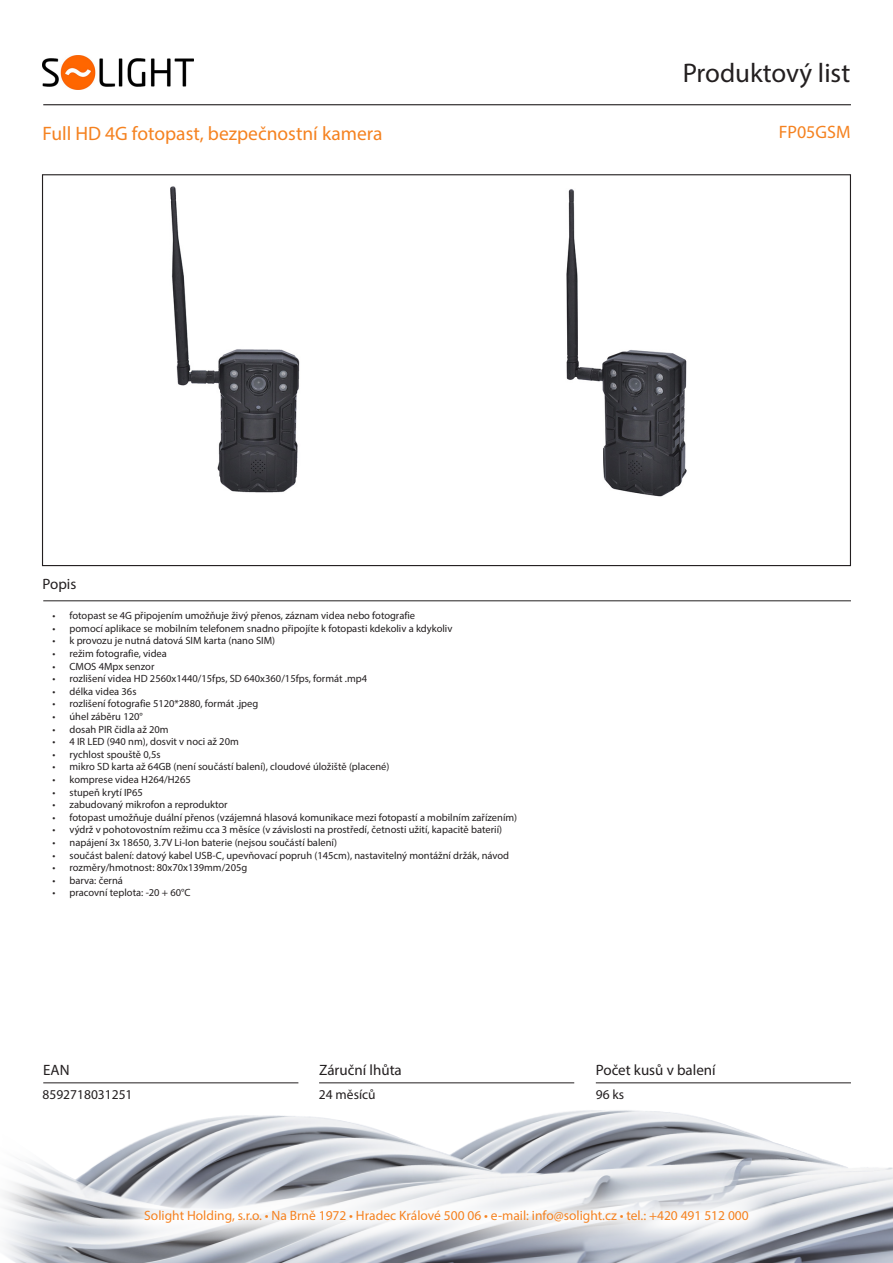
<style>
.page{position:relative;width:893px;height:1263px;background:#fff}
.page>*{position:absolute;margin:0;border:0;box-sizing:border-box;transform-origin:0 0}
.t1{font:27px "Myriad Pro";color:#231f20}
.t2{font:19.5px "Myriad Pro";color:#f58220}
.Kód_produktu{font:18px "Myriad Pro";color:#f58220}
.t3{font:15px "Myriad Pro";color:#231f20}
.t4{font:13.5px "Myriad Pro";color:#f58220}
.t5{font:13.5px "Myriad Pro";color:#231f20}
.t6{font:10.5px "Myriad Pro";color:#231f20}
</style>
<div class="page">
<img style="left:3px;top:1082px;width:890px;height:181px">
<hr style="left:43px;top:104px;width:808px;height:1px;background:#231f20">
<hr style="left:43px;top:600px;width:808px;height:1px;background:#231f20">
<hr style="left:596px;top:1082px;width:255px;height:1px;background:#231f20">
<hr style="left:319px;top:1082px;width:255px;height:1px;background:#231f20">
<hr style="left:43px;top:1082px;width:255px;height:1px;background:#231f20">
<svg style="left:109px;top:1175px;width:674px;height:83px"></svg>
<img style="left:43px;top:55px;width:150px;height:34px">
<img style="left:170px;top:186px;width:130px;height:307px">
<img style="left:566px;top:189px;width:121px;height:308px">
<h1 class="t1" style="left:683px;top:56px;width:169px">Produktový list</h1>
<p class="t2" style="left:43px;top:121px;width:342px">Full HD 4G fotopast, bezpečnostní kamera</p>
<p class="Kód_produktu" style="left:779px;top:121px;width:73px">FP05GSM</p>
<h3 class="t3" style="left:43px;top:575px;width:35px">Popis</h3>
<p class="t6" style="left:53px;top:609px;width:364px">• fotopast se 4G připojením umožňuje živý přenos, záznam videa nebo fotografie</p>
<p class="t6" style="left:53px;top:622px;width:401px">• pomocí aplikace se mobilním telefonem snadno připojíte k fotopasti kdekoliv a kdykoliv</p>
<p class="t6" style="left:53px;top:634px;width:224px">• k provozu je nutná datová SIM karta (nano SIM)</p>
<p class="t6" style="left:53px;top:647px;width:116px">• režim fotografie, videa</p>
<p class="t6" style="left:53px;top:659px;width:103px">• CMOS 4Mpx senzor</p>
<p class="t6" style="left:53px;top:672px;width:316px">• rozlišení videa HD 2560x1440/15fps, SD 640x360/15fps, formát .mp4</p>
<p class="t6" style="left:53px;top:685px;width:85px">• délka videa 36s</p>
<p class="t6" style="left:53px;top:697px;width:207px">• rozlišení fotografie 5120*2880, formát .jpeg</p>
<p class="t6" style="left:53px;top:710px;width:92px">• úhel záběru 120°</p>
<p class="t6" style="left:53px;top:722px;width:118px">• dosah PIR čidla až 20m</p>
<p class="t6" style="left:53px;top:735px;width:188px">• 4 IR LED (940 nm), dosvit v noci až 20m</p>
<p class="t6" style="left:53px;top:748px;width:110px">• rychlost spouště 0,5s</p>
<p class="t6" style="left:53px;top:760px;width:338px">• mikro SD karta až 64GB (není součástí balení), cloudové úložiště (placené)</p>
<p class="t6" style="left:53px;top:773px;width:140px">• komprese videa H264/H265</p>
<p class="t6" style="left:53px;top:785px;width:92px">• stupeň krytí IP65</p>
<p class="t6" style="left:53px;top:798px;width:177px">• zabudovaný mikrofon a reproduktor</p>
<p class="t6" style="left:53px;top:811px;width:466px">• fotopast umožňuje duální přenos (vzájemná hlasová komunikace mezi fotopastí a mobilním zařízením)</p>
<p class="t6" style="left:53px;top:823px;width:451px">• výdrž v pohotovostním režimu cca 3 měsíce (v závislosti na prostředí, četnosti užití, kapacitě baterií)</p>
<p class="t6" style="left:53px;top:836px;width:286px">• napájení 3x 18650, 3.7V Li-Ion baterie (nejsou součástí balení)</p>
<p class="t6" style="left:53px;top:848px;width:458px">• součást balení: datový kabel USB-C, upevňovací popruh (145cm), nastavitelný montážní držák, návod</p>
<p class="t6" style="left:53px;top:861px;width:196px">• rozměry/hmotnost: 80x70x139mm/205g</p>
<p class="t6" style="left:53px;top:874px;width:72px">• barva: černá</p>
<p class="t6" style="left:53px;top:886px;width:140px">• pracovní teplota: -20 + 60°C</p>
<h3 class="t3" style="left:43px;top:1060px;width:28px">EAN</h3>
<h3 class="t3" style="left:319px;top:1060px;width:84px">Záruční lhůta</h3>
<h3 class="t3" style="left:596px;top:1060px;width:121px">Počet kusů v balení</h3>
<p class="t5" style="left:43px;top:1086px;width:92px">8592718031251</p>
<p class="t5" style="left:319px;top:1086px;width:58px">24 měsíců</p>
<p class="t5" style="left:596px;top:1086px;width:30px">96 ks</p>
<p class="t4" style="left:144px;top:1207px;width:606px">Solight Holding, s.r.o. • Na Brně 1972 • Hradec Králové 500 06 • e-mail: info@solight.cz • tel.: +420 491 512 000</p>
</div>
